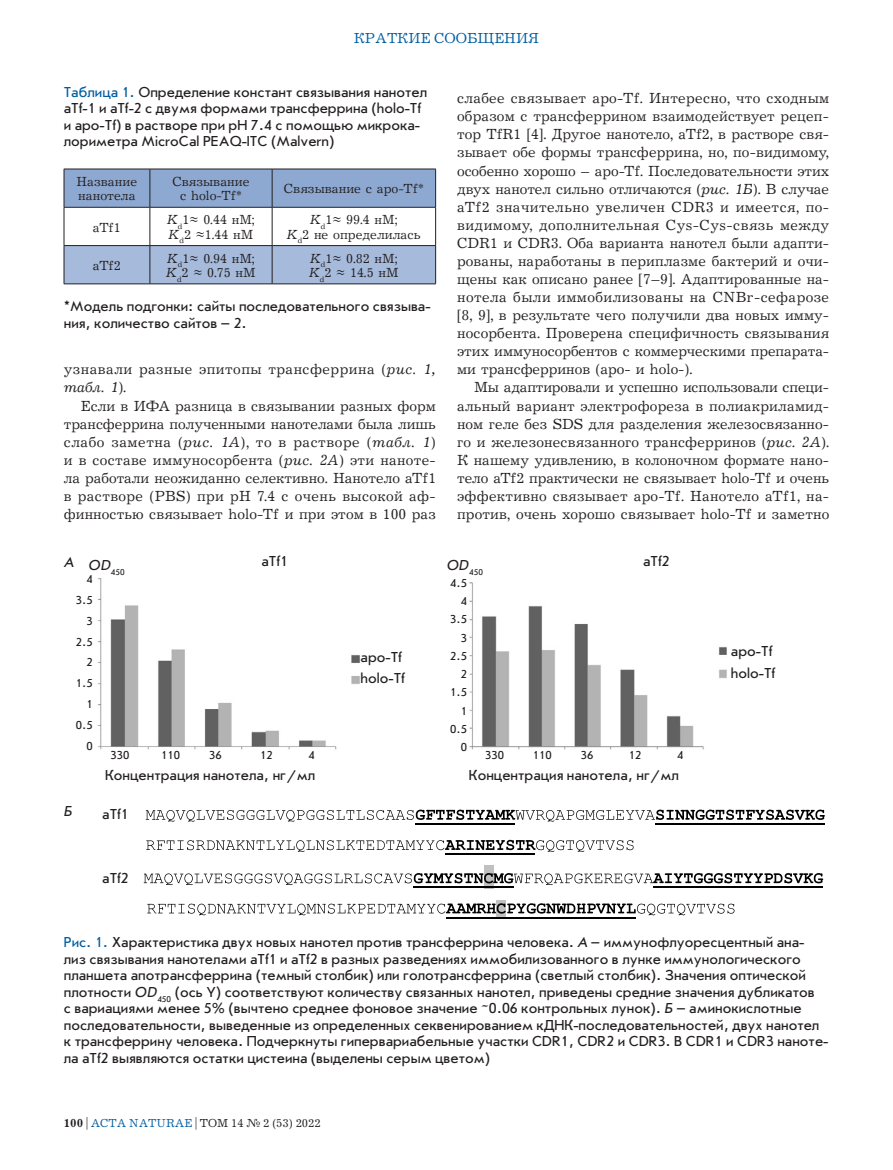
<style>
.page{position:relative;width:893px;height:1170px;background:#fff}
.page>*{position:absolute;margin:0;border:0;box-sizing:border-box;transform-origin:0 0}
.Текст{font:15px/18px "Journal";letter-spacing:.005em;color:#231f20;text-align:justify}
.Подпись_Фото{font:15px/16.5px "Journal Sans C";color:#231f20}
.Текст_без_Отступа{font:15px/18px "Journal";letter-spacing:.03em;color:#231f20}
.t1{font:15px "Journal C";color:#005ea1}
.Подпись_Фото-2{font:italic 15px "Journal Sans C";color:#231f20}
.Таблица{font:13.5px/14.2px "Journal";color:#231f20}
.Подпись_Фото-3{font:12px "Journal Sans C";color:#231f20}
.t2{font:12px "Journal C";color:#231f20}
.Подпись_Фото-4{font:8.7px "Journal Sans C";color:#231f20}
.s1{color:#005ea1}
.s2{font-style:italic}
.s3{font-weight:700}
</style>
<div class="page">
<svg style="left:65px;top:170px;width:370px;height:113px"></svg>
<hr style="left:150px;top:169px;width:1px;height:38px;background:#231f20">
<hr style="left:272px;top:169px;width:1px;height:38px;background:#231f20">
<hr style="left:150px;top:207px;width:1px;height:38px;background:#231f20">
<hr style="left:272px;top:207px;width:1px;height:38px;background:#231f20">
<hr style="left:64px;top:245px;width:86px;height:1px;background:#231f20">
<hr style="left:150px;top:245px;width:122px;height:1px;background:#231f20">
<hr style="left:150px;top:246px;width:1px;height:37px;background:#231f20">
<hr style="left:272px;top:245px;width:164px;height:1px;background:#231f20">
<hr style="left:272px;top:246px;width:1px;height:37px;background:#231f20">
<hr style="left:64px;top:207px;width:1px;height:38px;background:#231f20">
<hr style="left:435px;top:207px;width:1px;height:38px;background:#231f20">
<hr style="left:64px;top:246px;width:1px;height:37px;background:#231f20">
<hr style="left:435px;top:246px;width:1px;height:37px;background:#231f20">
<hr style="left:64px;top:283px;width:86px;height:1px;background:#231f20">
<hr style="left:150px;top:283px;width:122px;height:1px;background:#231f20">
<hr style="left:272px;top:283px;width:164px;height:1px;background:#231f20">
<hr style="left:64px;top:169px;width:86px;height:1px;background:#231f20">
<hr style="left:64px;top:169px;width:1px;height:38px;background:#231f20">
<hr style="left:150px;top:169px;width:122px;height:1px;background:#231f20">
<hr style="left:272px;top:169px;width:164px;height:1px;background:#231f20">
<hr style="left:435px;top:169px;width:1px;height:38px;background:#231f20">
<hr style="left:64px;top:207px;width:86px;height:1px;background:#231f20">
<hr style="left:150px;top:207px;width:122px;height:1px;background:#231f20">
<hr style="left:272px;top:207px;width:164px;height:1px;background:#231f20">
<img style="left:469px;top:582px;width:258px;height:168px">
<img style="left:97px;top:578px;width:263px;height:172px">
<svg style="left:146px;top:809px;width:679px;height:12px"></svg>
<hr style="left:415px;top:823px;width:100px;height:1px;background:#000">
<hr style="left:655px;top:823px;width:170px;height:1px;background:#000">
<svg style="left:146px;top:839px;width:488px;height:12px"></svg>
<hr style="left:445px;top:853px;width:90px;height:1px;background:#000">
<div style="left:484px;top:864px;width:10px;height:24px;background:#c0c0c0"></div>
<svg style="left:144px;top:873px;width:679px;height:12px"></svg>
<hr style="left:413px;top:886px;width:100px;height:2px;background:#000">
<hr style="left:653px;top:886px;width:170px;height:2px;background:#000">
<div style="left:496px;top:899px;width:10px;height:19px;background:#c0c0c0"></div>
<svg style="left:147px;top:903px;width:587px;height:12px"></svg>
<hr style="left:446px;top:916px;width:190px;height:2px;background:#000">
<p class="t1" style="left:354px;top:31px;width:187px">КРАТКИЕ СООБЩЕНИЯ</p>
<p class="Подпись_Фото" style="left:64px;top:84px;width:365px"><span class="s1">Таблица 1.</span> Определение констант связывания нанотел aTf-1 и aTf-2 c двумя формами трансферрина (holo-Tf и apo-Tf) в растворе при рН 7.4 с помощью микрока&shy;лориметра MicroCal PEAQ-ITC (Malvern)</p>
<p class="Таблица" style="left:77px;top:175px;width:62px">Название нанотела</p>
<p class="Таблица" style="left:172px;top:175px;width:79px;text-align:center">Связывание с holo-Tf*</p>
<p class="Таблица" style="left:284px;top:182px;width:142px">Связывание с apo-Tf*</p>
<p class="Таблица" style="left:93px;top:220px;width:29px">aTf1</p>
<p class="Таблица" style="left:167px;top:213px;width:89px"><span class="s2">K</span><sub>d</sub>1≈ 0.44 нМ;</p>
<p class="Таблица" style="left:169px;top:228px;width:86px"><span class="s2">K</span><sub>d</sub>2 ≈1.44 нМ</p>
<p class="Таблица" style="left:310px;top:213px;width:89px"><span class="s2">K</span><sub>d</sub>1≈ 99.4 нМ;</p>
<p class="Таблица" style="left:287px;top:228px;width:135px"><span class="s2">K</span><sub>d</sub>2 не определилась</p>
<p class="Таблица" style="left:310px;top:252px;width:89px"><span class="s2">K</span><sub>d</sub>1≈ 0.82 нМ;</p>
<p class="Таблица" style="left:309px;top:266px;width:91px"><span class="s2">K</span><sub>d</sub>2 ≈ 14.5 нМ</p>
<p class="Подпись_Фото" style="left:64px;top:298px;width:368px">*Модель подгонки: сайты последовательного связыва&shy;ния, количество сайтов – 2.</p>
<p class="Таблица" style="left:93px;top:259px;width:29px">aTf2</p>
<p class="Таблица" style="left:167px;top:252px;width:89px"><span class="s2">K</span><sub>d</sub>1≈ 0.94 нМ;</p>
<p class="Таблица" style="left:166px;top:266px;width:91px"><span class="s2">K</span><sub>d</sub>2 ≈ 0.75 нМ</p>
<p class="Текст_без_Отступа" style="left:64px;top:361px;width:374px">узнавали разные эпитопы трансферрина (<span class="s2">рис. 1, табл. 1</span>).</p>
<p class="Текст" style="left:64px;top:397px;width:374px;text-indent:17px">Если в ИФА разница в связывании разных форм трансферрина полученными нанотелами была лишь слабо заметна (<span class="s2">рис. 1А</span>), то в растворе (<span class="s2">табл. 1</span>) и в составе иммуносорбента (<span class="s2">рис. 2А</span>) эти наноте&shy;ла работали неожиданно селективно. Нанотело aTf1 в растворе (РВS) при рН 7.4 с очень высокой аф&shy;финностью связывает holo-Tf и при этом в 100 раз</p>
<p class="Текст" style="left:457px;top:90px;width:374px">слабее связывает apo-Tf. Интересно, что сходным образом с трансферрином взаимодействует рецеп&shy;тор TfR1 [4]. Другое нанотело, aTf2, в растворе свя&shy;зывает обе формы трансферрина, но, по-видимому, особенно хорошо – apo-Tf. Последовательности этих двух нанотел сильно отличаются (<span class="s2">рис. 1Б</span>). В случае aTf2 значительно увеличен CDR3 и имеется, по&shy;видимому, дополнительная Cys-Cys-связь между СDR1 и CDR3. Оба варианта нанотел были адапти&shy;рованы, наработаны в периплазме бактерий и очи&shy;щены как описано ранее [7–9]. Адаптированные на&shy;нотела были иммобилизованы на CNBr-сефарозе [8, 9], в результате чего получили два новых имму&shy;носорбента. Проверена специфичность связывания этих иммуносорбентов с коммерческими препарата&shy;ми трансферринов (apo- и holo-).</p>
<p class="Текст" style="left:457px;top:379px;width:374px;text-indent:17px">Мы адаптировали и успешно использовали специ&shy;альный вариант электрофореза в полиакриламид&shy;ном геле без SDS для разделения железосвязанно&shy;го и железонесвязанного трансферринов (<span class="s2">рис. 2А</span>).<br>К нашему удивлению, в колоночном формате нано&shy;тело aTf2 практически не связывает holo-Tf и очень эффективно связывает apo-Tf. Нанотело aTf1, на&shy;против, очень хорошо связывает holo-Tf и заметно</p>
<p class="Подпись_Фото-2" style="left:64px;top:554px;width:11px">А</p>
<p class="Подпись_Фото" style="left:261px;top:553px;width:28px">aTf1</p>
<p class="Подпись_Фото" style="left:643px;top:553px;width:28px">aTf2</p>
<p class="Подпись_Фото-4" style="left:88px;top:567px;width:38px"><sup>OD</sup>450</p>
<p class="Подпись_Фото-4" style="left:446px;top:567px;width:38px"><sup>OD</sup>450</p>
<p class="Подпись_Фото-3" style="left:86px;top:573px;width:8px">4</p>
<p class="Подпись_Фото-3" style="left:76px;top:594px;width:18px">3.5</p>
<p class="Подпись_Фото-3" style="left:86px;top:614px;width:8px">3</p>
<p class="Подпись_Фото-3" style="left:76px;top:635px;width:18px">2.5</p>
<p class="Подпись_Фото-3" style="left:86px;top:656px;width:8px">2</p>
<p class="Подпись_Фото-3" style="left:76px;top:677px;width:18px">1.5</p>
<p class="Подпись_Фото-3" style="left:86px;top:697px;width:8px">1</p>
<p class="Подпись_Фото-3" style="left:76px;top:718px;width:18px">0.5</p>
<p class="Подпись_Фото-3" style="left:86px;top:739px;width:8px">0</p>
<p class="Подпись_Фото-3" style="left:450px;top:577px;width:18px">4.5</p>
<p class="Подпись_Фото-3" style="left:461px;top:595px;width:8px">4</p>
<p class="Подпись_Фото-3" style="left:450px;top:613px;width:18px">3.5</p>
<p class="Подпись_Фото-3" style="left:461px;top:631px;width:8px">3</p>
<p class="Подпись_Фото-3" style="left:450px;top:650px;width:18px">2.5</p>
<p class="Подпись_Фото-3" style="left:461px;top:668px;width:8px">2</p>
<p class="Подпись_Фото-3" style="left:450px;top:686px;width:18px">1.5</p>
<p class="Подпись_Фото-3" style="left:461px;top:704px;width:8px">1</p>
<p class="Подпись_Фото-3" style="left:450px;top:723px;width:18px">0.5</p>
<p class="Подпись_Фото-3" style="left:461px;top:741px;width:8px">0</p>
<p class="Подпись_Фото" style="left:361px;top:648px;width:43px">apo-Tf</p>
<p class="Подпись_Фото" style="left:361px;top:670px;width:46px">holo-Tf</p>
<p class="Подпись_Фото-3" style="left:111px;top:749px;width:20px">330</p>
<p class="Подпись_Фото-3" style="left:161px;top:749px;width:20px">110</p>
<p class="Подпись_Фото-3" style="left:209px;top:749px;width:14px">36</p>
<p class="Подпись_Фото-3" style="left:260px;top:749px;width:14px">12</p>
<p class="Подпись_Фото-3" style="left:308px;top:749px;width:8px">4</p>
<p class="Подпись_Фото-3" style="left:485px;top:749px;width:20px">330</p>
<p class="Подпись_Фото-3" style="left:533px;top:749px;width:20px">110</p>
<p class="Подпись_Фото-3" style="left:581px;top:749px;width:14px">36</p>
<p class="Подпись_Фото-3" style="left:629px;top:749px;width:14px">12</p>
<p class="Подпись_Фото-3" style="left:677px;top:749px;width:8px">4</p>
<p class="Подпись_Фото-2" style="left:64px;top:803px;width:10px">Б</p>
<p class="Подпись_Фото" style="left:105px;top:767px;width:212px">Концентрация нанотела, нг/мл</p>
<p class="Подпись_Фото" style="left:469px;top:767px;width:212px">Концентрация нанотела, нг/мл</p>
<p class="Подпись_Фото" style="left:102px;top:806px;width:28px">aTf1</p>
<p class="Подпись_Фото" style="left:102px;top:869px;width:28px">aTf2</p>
<p class="Подпись_Фото" style="left:731px;top:643px;width:43px">apo-Tf</p>
<p class="Подпись_Фото" style="left:731px;top:665px;width:46px">holo-Tf</p>
<p class="Подпись_Фото" style="left:64px;top:934px;width:766px"><span class="s1">Рис. 1.</span> Характеристика двух новых нанотел против трансферрина человека. <span class="s2">А</span> – иммунофлуоресцентный ана&shy;лиз связывания нанотелами aTf1 и aTf2 в разных разведениях иммобилизованного в лунке иммунологического планшета апотрансферрина (темный столбик) или голотрансферрина (светлый столбик). Значения оптической плотности <span class="s2">OD</span><sub>450</sub> (ось Y) соответствуют количеству связанных нанотел, приведены средние значения дубликатов<br>с вариациями менее 5% (вычтено среднее фоновое значение ~0.06 контрольных лунок). <span class="s2">Б</span> – аминокислотные последовательности, выведенные из определенных секвенированием кДНК-последовательностей, двух нанотел к трансферрину человека. Подчеркнуты гипервариабельные участки CDR1, CDR2 и CDR3. В CDR1 и CDR3 наноте&shy;ла aTf2 выявляются остатки цистеина (выделены серым цветом)</p>
<p class="t2" style="left:64px;top:1116px;width:259px"><span class="s3">100</span> | <span class="s1">ACTA NATURAE</span> | ТОМ 14 № 2 (53) 2022</p>
</div>
